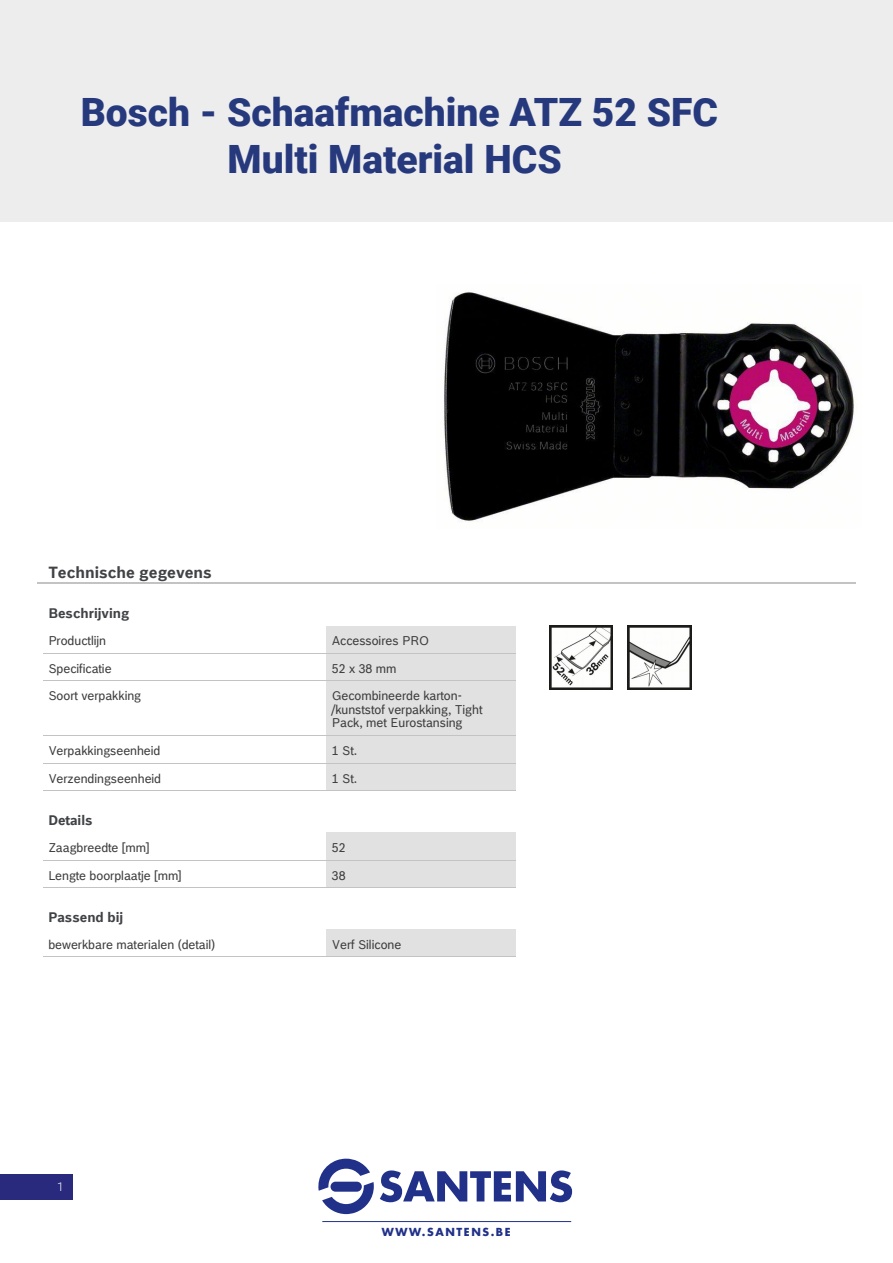
<style>
.page{position:relative;width:893px;height:1263px;background:#fff}
.page>*{position:absolute;margin:0;border:0;box-sizing:border-box;transform-origin:0 0}
.t1{font:900 39px/46.8px "Roboto";color:#26397d;text-align:center}
.t2{font:700 15.75px "Bosch Office Sans";color:#404245}
.t3{font:700 13.5px "Bosch Office Sans";color:#404245}
.t4{font:12.3px/13.5px "Bosch Office Sans";color:#3d3d3d}
.t5{font:300 12px "Roboto";color:#fff}
.t6{font:700 10.8px "Futura Std";letter-spacing:.145em;color:#213189}
</style>
<div class="page">
<div style="left:0;top:1174px;width:72px;height:25px;background:#292a7e"></div>
<svg style="left:380px;top:1170px;width:192px;height:32px"></svg>
<svg style="left:318px;top:1159px;width:56px;height:55px"></svg>
<div style="left:330px;top:1182px;width:32px;height:10px;background:#213189;border-radius:5px"></div>
<hr style="left:322px;top:1221px;width:249px;height:1px;background:#213189">
<div style="left:0;top:0;width:893px;height:221px;background:#ededed"></div>
<hr style="left:37px;top:583px;width:819px;height:1px;background:#c3c3c4">
<div style="left:326px;top:626px;width:189px;height:27px;background:#e1e1e2"></div>
<div style="left:326px;top:653px;width:189px;height:28px;background:#e1e1e2"></div>
<div style="left:326px;top:681px;width:189px;height:54px;background:#e1e1e2"></div>
<div style="left:326px;top:735px;width:189px;height:28px;background:#e1e1e2"></div>
<div style="left:326px;top:763px;width:189px;height:28px;background:#e1e1e2"></div>
<hr style="left:43px;top:653px;width:283px;height:1px;background:#c3c3c4">
<hr style="left:326px;top:653px;width:189px;height:1px;background:#c3c3c4">
<hr style="left:43px;top:681px;width:283px;height:1px;background:#c3c3c4">
<hr style="left:326px;top:681px;width:189px;height:1px;background:#c3c3c4">
<hr style="left:43px;top:735px;width:283px;height:1px;background:#c3c3c4">
<hr style="left:326px;top:735px;width:189px;height:1px;background:#c3c3c4">
<hr style="left:43px;top:763px;width:283px;height:1px;background:#c3c3c4">
<hr style="left:43px;top:790px;width:283px;height:1px;background:#c3c3c4">
<hr style="left:326px;top:763px;width:189px;height:1px;background:#c3c3c4">
<hr style="left:326px;top:790px;width:189px;height:1px;background:#c3c3c4">
<div style="left:326px;top:833px;width:189px;height:27px;background:#e1e1e2"></div>
<div style="left:326px;top:860px;width:189px;height:28px;background:#e1e1e2"></div>
<hr style="left:43px;top:860px;width:283px;height:1px;background:#c3c3c4">
<hr style="left:43px;top:887px;width:283px;height:1px;background:#c3c3c4">
<hr style="left:326px;top:860px;width:189px;height:1px;background:#c3c3c4">
<hr style="left:326px;top:887px;width:189px;height:1px;background:#c3c3c4">
<div style="left:326px;top:930px;width:189px;height:27px;background:#e1e1e2"></div>
<hr style="left:43px;top:957px;width:283px;height:1px;background:#c3c3c4">
<hr style="left:326px;top:957px;width:189px;height:1px;background:#c3c3c4">
<img style="left:444px;top:292px;width:410px;height:230px">
<img style="left:549px;top:625px;width:64px;height:64px">
<img style="left:627px;top:625px;width:64px;height:64px">
<p class="t1" style="left:81px;top:87px;width:639px">Bosch - Schaafmachine ATZ 52 SFC<br>Multi Material HCS</p>
<p class="t2" style="left:48px;top:563px;width:165px">Technische gegevens</p>
<p class="t3" style="left:48px;top:605px;width:82px">Beschrijving</p>
<p class="t4" style="left:48px;top:634px;width:59px">Productlijn</p>
<p class="t4" style="left:332px;top:634px;width:98px">Accessoires PRO</p>
<p class="t4" style="left:48px;top:661px;width:65px">Specificatie</p>
<p class="t4" style="left:332px;top:661px;width:66px">52 x 38 mm</p>
<p class="t4" style="left:48px;top:689px;width:94px">Soort verpakking</p>
<p class="t4" style="left:332px;top:689px;width:152px">Gecombineerde karton-/kunststof verpakking, Tight<br>Pack, met Eurostansing</p>
<p class="t4" style="left:48px;top:744px;width:114px">Verpakkingseenheid</p>
<p class="t4" style="left:332px;top:744px;width:27px">1 St.</p>
<p class="t4" style="left:48px;top:771px;width:114px">Verzendingseenheid</p>
<p class="t4" style="left:332px;top:771px;width:27px">1 St.</p>
<p class="t3" style="left:48px;top:811px;width:46px">Details</p>
<p class="t4" style="left:48px;top:841px;width:103px">Zaagbreedte [mm]</p>
<p class="t4" style="left:332px;top:841px;width:15px">52</p>
<p class="t4" style="left:48px;top:868px;width:135px">Lengte boorplaatje [mm]</p>
<p class="t4" style="left:332px;top:868px;width:15px">38</p>
<p class="t3" style="left:48px;top:908px;width:76px">Passend bij</p>
<p class="t4" style="left:48px;top:938px;width:169px">bewerkbare materialen (detail)</p>
<p class="t4" style="left:332px;top:938px;width:71px">Verf Silicone</p>
<p class="t5" style="left:57px;top:1178px;width:8px">1</p>
<p class="t6" style="left:382px;top:1224px;width:130px">WWW.SANTENS.BE</p>
</div>
